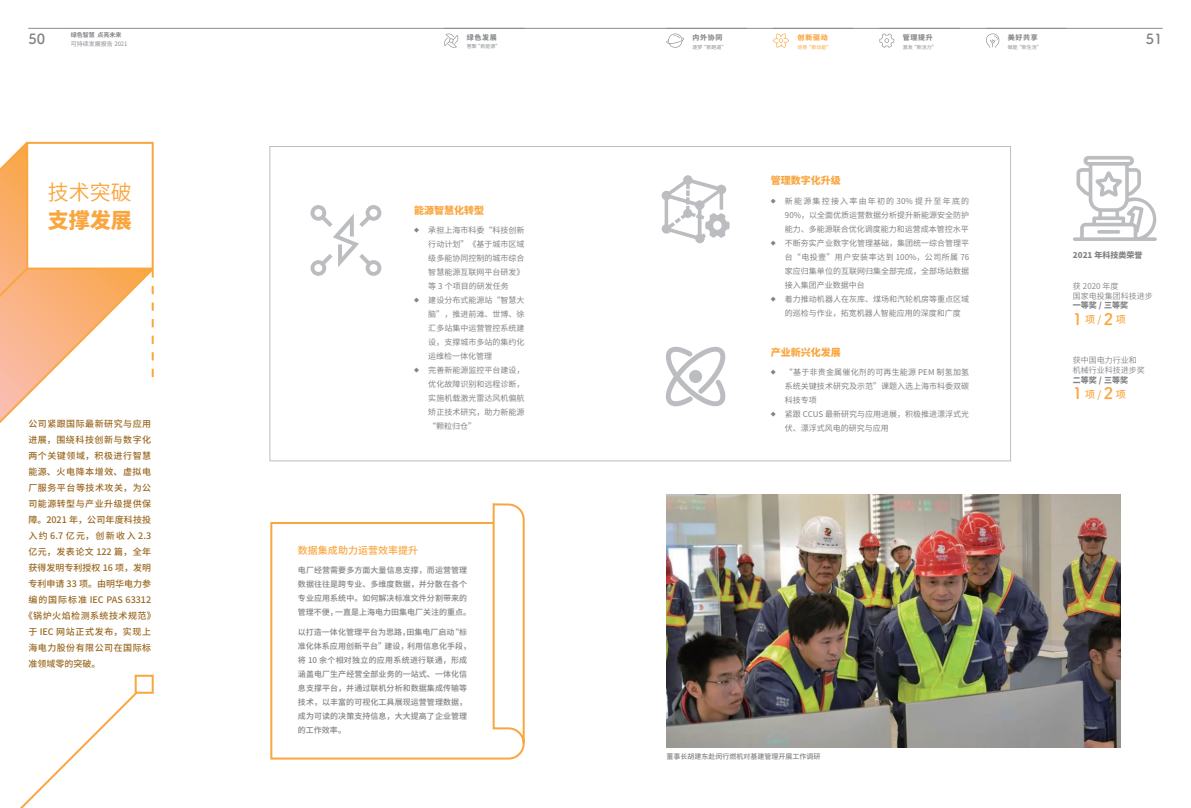
<style>
.page{position:relative;width:1191px;height:808px;background:#fff}
.page>*{position:absolute;margin:0;border:0;box-sizing:border-box;transform-origin:0 0}
.t1{font:21px "Source Han Sans CN";color:#faa63f}
.t2{font:800 21px "Source Han Sans CN";color:#faa63f}
.t3{font:700 14px "Tsuku A Rd Gothic";color:#808285}
.t4{font:500 10px "Source Han Sans CN";color:#faa63f}
.t5{font:800 10px "Source Han Sans CN";color:#faa63f}
.t6{font:500 9px "Source Han Sans CN";letter-spacing:.055em;color:#9a6720}
.t7{font:500 9px "Source Han Sans CN";color:#9a6720}
.t8{font:500 9px "Source Han Sans CN";letter-spacing:.015em;color:#9a6720}
.t9{font:8px/14px "Source Han Sans CN";color:#808285;text-align:justify}
.t10{font:500 8px/14px "Source Han Sans CN";letter-spacing:.01em;color:#808285}
.t11{font:8px/9.6px "Source Han Sans CN";color:#808285}
.t12{font:800 8px "Source Han Sans CN";color:#808285}
.t13{font:500 7px "Source Han Sans CN";color:#808285}
.t14{font:800 7px "Source Han Sans CN";letter-spacing:.1em;color:#8a8c8f}
.t15{font:800 7px "Source Han Sans CN";color:#faa63f}
.t16{font:6px "Source Han Sans CN";color:#808285}
.t17{font:700 6px "Source Han Sans CN";color:#808285}
.t18{font:5px "Source Han Sans CN";color:#8a8c8f}
.t19{font:5px "Source Han Sans CN";color:#faa63f}
.s1{font-size:5px}
.s2{font-family:"Tsuku A Rd Gothic";font-weight:700;font-size:16px}
</style>
<div class="page">
<svg style="left:444px;top:33px;width:15px;height:15px"></svg>
<svg style="left:666px;top:34px;width:18px;height:14px"></svg>
<svg style="left:879px;top:33px;width:15px;height:15px"></svg>
<svg style="left:986px;top:33px;width:14px;height:15px"></svg>
<svg style="left:773px;top:34px;width:16px;height:14px"></svg>
<hr style="left:28px;top:28px;width:1134px;height:1px;background:#8a8c8f">
<svg style="left:0;top:141px;width:154px;height:282px"></svg>
<div style="left:26px;top:142px;width:128px;height:128px;background:#fff;border:2px solid #faa63f"></div>
<svg style="left:0;top:266px;width:30px;height:44px"></svg>
<svg style="left:20px;top:681px;width:117px;height:127px"></svg>
<div style="left:135px;top:675px;width:19px;height:19px;background:#fff;border:2px solid #faa63f"></div>
<svg style="left:152px;top:269px;width:2px;height:108px"></svg>
<svg style="left:270px;top:503px;width:255px;height:257px"></svg>
<svg style="left:1073px;top:156px;width:84px;height:85px"></svg>
<svg style="left:310px;top:205px;width:71px;height:71px"></svg>
<svg style="left:661px;top:175px;width:68px;height:68px"></svg>
<svg style="left:666px;top:346px;width:60px;height:60px"></svg>
<img style="left:666px;top:495px;width:454px;height:252px">
<p class="t17" style="left:71px;top:31px;width:52px">绿色智慧 点亮未来</p>
<h2 class="t3" style="left:28px;top:28px;width:18px">50</h2>
<p class="t16" style="left:71px;top:40px;width:58px">可持续发展报告 2021</p>
<h1 class="t1" style="left:48px;top:180px;width:86px">技术突破</h1>
<h1 class="t2" style="left:48px;top:208px;width:86px">支撑发展</h1>
<p class="t6" style="left:28px;top:419px;width:124px">公司紧跟国际最新研究与应用</p>
<p class="t6" style="left:28px;top:435px;width:124px">进展，围绕科技创新与数字化</p>
<p class="t6" style="left:28px;top:451px;width:124px">两个关键领域，积极进行智慧</p>
<p class="t6" style="left:28px;top:467px;width:124px">能源、火电降本增效、虚拟电</p>
<p class="t6" style="left:28px;top:483px;width:124px">厂服务平台等技术攻关，为公</p>
<p class="t6" style="left:28px;top:499px;width:124px">司能源转型与产业升级提供保</p>
<p class="t8" style="left:28px;top:515px;width:124px">障。2021 年，公司年度科技投</p>
<p class="t6" style="left:28px;top:531px;width:124px">入约 6.7 亿元，创新收入 2.3</p>
<p class="t6" style="left:28px;top:547px;width:124px">亿元，发表论文 122 篇，全年</p>
<p class="t7" style="left:28px;top:563px;width:124px">获得发明专利授权 16 项，发明</p>
<p class="t7" style="left:28px;top:579px;width:124px">专利申请 33 项。由明华电力参</p>
<p class="t7" style="left:28px;top:595px;width:124px">编的国际标准 IEC PAS 63312</p>
<p class="t6" style="left:24px;top:611px;width:133px">《锅炉火焰检测系统技术规范》</p>
<p class="t6" style="left:28px;top:627px;width:124px">于 IEC 网站正式发布，实现上</p>
<p class="t6" style="left:28px;top:643px;width:124px">海电力股份有限公司在国际标</p>
<p class="t7" style="left:28px;top:659px;width:73px">准领域零的突破。</p>
<p class="t14" style="left:467px;top:33px;width:32px">绿色发展</p>
<p class="t18" style="left:467px;top:43px;width:35px">慧聚“新能源”</p>
<p class="t14" style="left:692px;top:33px;width:32px">内外协同</p>
<h2 class="t3" style="left:1145px;top:28px;width:18px">51</h2>
<p class="t18" style="left:692px;top:44px;width:35px">逐梦“新跑道”</p>
<p class="t14" style="left:902px;top:33px;width:32px">管理提升</p>
<p class="t18" style="left:902px;top:44px;width:35px">激发“新活力”</p>
<p class="t14" style="left:1007px;top:33px;width:32px">美好共享</p>
<p class="t18" style="left:1007px;top:44px;width:36px">赋能“新生活”</p>
<p class="t15" style="left:797px;top:33px;width:32px">创新驱动</p>
<p class="t19" style="left:797px;top:44px;width:35px">培育“新动能”</p>
<p class="t5" style="left:770px;top:175px;width:71px">管理数字化升级</p>
<p class="t5" style="left:414px;top:204px;width:71px">能源智慧化转型</p>
<p class="t9" style="left:785px;top:194px;width:186px;text-indent:-14px"><span class="s1">◆</span> 新能源集控接入率由年初的 30% 提升至年底的90%，以全面优质运营数据分析提升新能源安全防护能力、多能源联合优化调度能力和运营成本管控水平</p>
<p class="t9" style="left:785px;top:236px;width:186px;text-indent:-14px"><span class="s1">◆</span> 不断夯实产业数字化管理基础，集团统一综合管理平台“电投壹”用户安装率达到 100%，公司所属 76家应归集单位的互联网归集全部完成，全部场站数据接入集团产业数据中台</p>
<p class="t9" style="left:785px;top:292px;width:186px;text-indent:-14px"><span class="s1">◆</span> 着力推动机器人在灰库、煤场和汽轮机房等重点区域的巡检与作业，拓宽机器人智能应用的深度和广度</p>
<p class="t9" style="left:428px;top:224px;width:98px;text-indent:-14px"><span class="s1">◆</span> 承担上海市科委“科技创新行动计划”《基于城市区域级多能协同控制的城市综合智慧能源互联网平台研发》等 3 个项目的研发任务</p>
<p class="t9" style="left:428px;top:294px;width:98px;text-indent:-14px"><span class="s1">◆</span> 建设分布式能源站“智慧大脑”，推进前滩、世博、徐汇多站集中运营管控系统建设，支撑城市多站的集约化运维检一体化管理</p>
<p class="t9" style="left:428px;top:364px;width:98px;text-indent:-14px"><span class="s1">◆</span> 完善新能源监控平台建设，优化故障识别和远程诊断，实施机载激光雷达风机偏航矫正技术研究，助力新能源“颗粒归仓”</p>
<p class="t5" style="left:770px;top:346px;width:71px">产业新兴化发展</p>
<p class="t9" style="left:785px;top:365px;width:186px;text-indent:-14px"><span class="s1">◆</span> “基于非贵金属催化剂的可再生能源 PEM 制氢加氢系统关键技术研究及示范”课题入选上海市科委双碳科技专项</p>
<p class="t9" style="left:785px;top:407px;width:186px;text-indent:-14px"><span class="s1">◆</span> 紧跟 CCUS 最新研究与应用进展，积极推进漂浮式光伏、漂浮式风电的研究与应用</p>
<p class="t4" style="left:298px;top:544px;width:121px">数据集成助力运营效率提升</p>
<p class="t10" style="left:298px;top:564px;width:175px">电厂经营需要多方面大量信息支撑，而运营管理数据往往是跨专业、多维度数据，并分散在各个专业应用系统中。如何解决标准文件分割带来的管理不便，一直是上海电力田集电厂关注的重点。</p>
<p class="t10" style="left:298px;top:625px;width:175px">以打造一体化管理平台为思路，田集电厂启动“标准化体系应用创新平台”建设，利用信息化手段，将 10 余个相对独立的应用系统进行联通，形成涵盖电厂生产经营全部业务的一站式、一体化信息支撑平台，并通过联机分析和数据集成传输等技术，以丰富的可视化工具展现运营管理数据，成为可读的决策支持信息，大大提高了企业管理的工作效率。</p>
<p class="t13" style="left:666px;top:752px;width:155px">董事长胡建东赴闵行燃机对基建管理开展工作调研</p>
<p class="t12" style="left:1073px;top:250px;width:71px">2021 年科技类荣誉</p>
<p class="t11" style="left:1073px;top:281px;width:81px">获 2020 年度<br>国家电投集团科技进步</p>
<p class="t12" style="left:1073px;top:301px;width:57px">一等奖 / 三等奖</p>
<p class="t4" style="left:1073px;top:314px;width:54px"><span class="s2">1</span>项/ <span class="s2">2</span>项</p>
<p class="t11" style="left:1073px;top:356px;width:73px">获中国电力行业和机械行业科技进步奖</p>
<p class="t12" style="left:1073px;top:375px;width:57px">二等奖 / 三等奖</p>
<p class="t4" style="left:1073px;top:389px;width:54px"><span class="s2">1</span>项/ <span class="s2">2</span>项</p>
</div>
